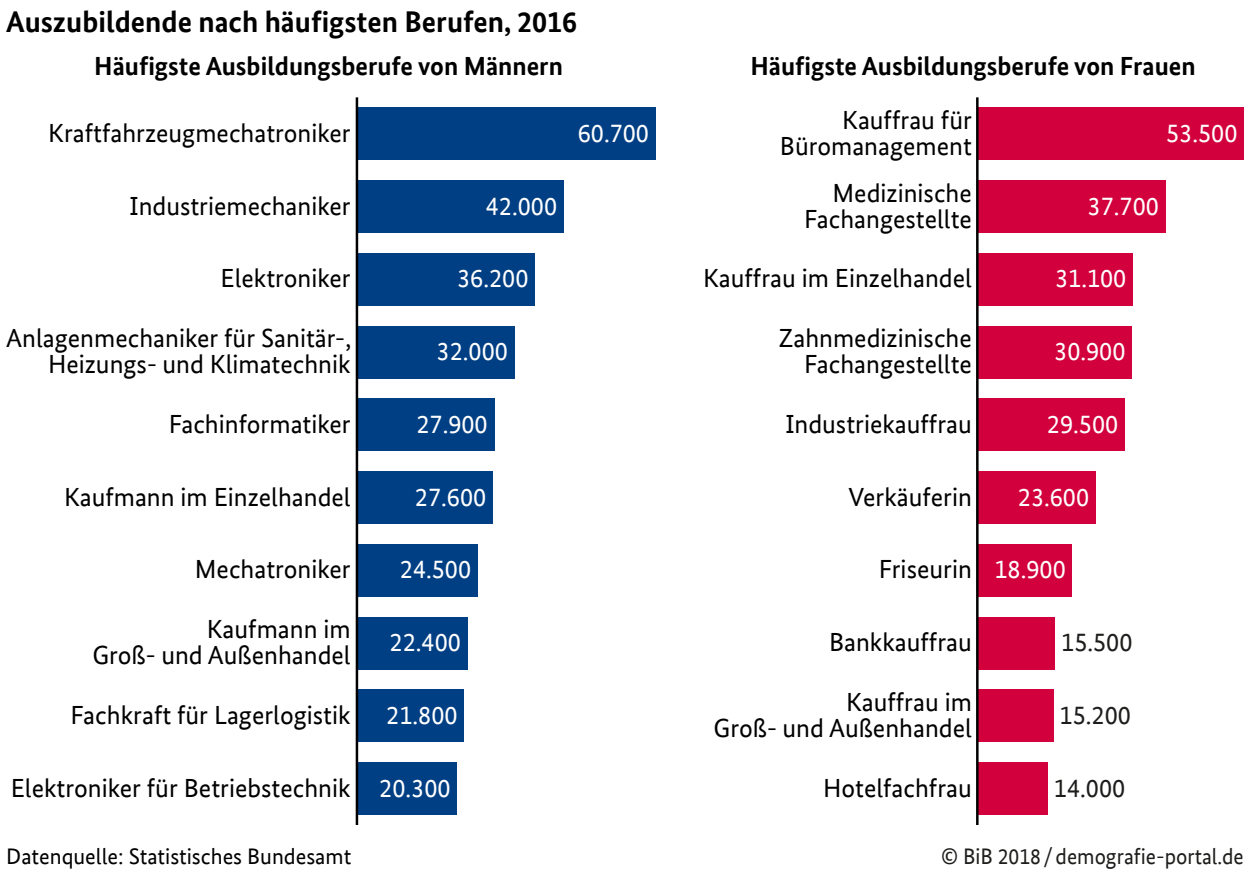
<style>
.page{position:relative;width:1250px;height:875px;background:#fff}
.page>*{position:absolute;margin:0;border:0;box-sizing:border-box;transform-origin:0 0}
.t1{font:700 30px "Bundes Sans Web";color:#000}
.t2{font:26.25px/26.2px "Bundes Sans Web";color:#000;text-align:right}
.t3{font:26.25px "Bundes Sans Web";color:#fff}
.t4{font:700 26.25px "Bundes Sans Web";color:#000}
.t5{font:26.25px "Bundes Sans Web";color:#1d1d1b}
.t6{font:22.5px "Bundes Sans Web";color:#000}
.t7{font:22.5px "Bundes Sans Web";color:#1d1d1b;scale:.96 1}
</style>
<div class="page">
<div style="left:357px;top:108px;width:298px;height:52px;background:#003f84"></div>
<div style="left:357px;top:180px;width:206px;height:53px;background:#003f84"></div>
<div style="left:357px;top:253px;width:178px;height:52px;background:#003f84"></div>
<div style="left:357px;top:326px;width:157px;height:52px;background:#003f84"></div>
<div style="left:357px;top:399px;width:137px;height:52px;background:#003f84"></div>
<div style="left:357px;top:471px;width:136px;height:53px;background:#003f84"></div>
<div style="left:357px;top:544px;width:121px;height:53px;background:#003f84"></div>
<div style="left:357px;top:617px;width:110px;height:52px;background:#003f84"></div>
<div style="left:357px;top:690px;width:107px;height:52px;background:#003f84"></div>
<div style="left:357px;top:762px;width:100px;height:53px;background:#003f84"></div>
<div style="left:978px;top:108px;width:266px;height:52px;background:#d2003c"></div>
<div style="left:978px;top:180px;width:187px;height:53px;background:#d2003c"></div>
<div style="left:978px;top:253px;width:155px;height:52px;background:#d2003c"></div>
<div style="left:978px;top:326px;width:154px;height:52px;background:#d2003c"></div>
<div style="left:978px;top:399px;width:147px;height:52px;background:#d2003c"></div>
<div style="left:978px;top:471px;width:117px;height:53px;background:#d2003c"></div>
<div style="left:978px;top:544px;width:94px;height:53px;background:#d2003c"></div>
<div style="left:978px;top:617px;width:77px;height:52px;background:#d2003c"></div>
<div style="left:978px;top:690px;width:75px;height:52px;background:#d2003c"></div>
<div style="left:978px;top:762px;width:70px;height:53px;background:#d2003c"></div>
<hr style="left:356px;top:97px;width:2px;height:728px;background:#000">
<hr style="left:976px;top:97px;width:3px;height:728px;background:#000">
<p class="t1" style="left:6px;top:4px;width:572px">Auszubildende nach häufigsten Berufen, 2016</p>
<p class="t4" style="left:94px;top:50px;width:470px">Häufigste Ausbildungsberufe von Männern</p>
<p class="t4" style="left:750px;top:50px;width:447px">Häufigste Ausbildungsberufe von Frauen</p>
<p class="t2" style="left:48px;top:120px;width:304px">Kraftfahrzeugmechatroniker</p>
<p class="t3" style="left:578px;top:118px;width:73px">60.700</p>
<p class="t2" style="left:780px;top:107px;width:193px">Kauffrau für<br>Büromanagement</p>
<p class="t3" style="left:1166px;top:118px;width:73px">53.500</p>
<p class="t2" style="left:130px;top:193px;width:223px">Industriemechaniker</p>
<p class="t3" style="left:486px;top:191px;width:73px">42.000</p>
<p class="t2" style="left:804px;top:179px;width:169px">Medizinische<br>Fachangestellte</p>
<p class="t3" style="left:1088px;top:191px;width:73px">37.700</p>
<p class="t2" style="left:221px;top:265px;width:132px">Elektroniker</p>
<p class="t3" style="left:457px;top:264px;width:73px">36.200</p>
<p class="t2" style="left:703px;top:265px;width:270px">Kauffrau im Einzelhandel</p>
<p class="t3" style="left:1055px;top:264px;width:73px">31.100</p>
<p class="t2" style="left:6px;top:325px;width:347px">Anlagenmechaniker für Sanitär-,<br>Heizungs- und Klimatechnik</p>
<p class="t3" style="left:437px;top:336px;width:73px">32.000</p>
<p class="t2" style="left:779px;top:325px;width:195px">Zahnmedizinische<br>Fachangestellte</p>
<p class="t3" style="left:1054px;top:336px;width:73px">30.900</p>
<p class="t2" style="left:169px;top:411px;width:183px">Fachinformatiker</p>
<p class="t3" style="left:416px;top:409px;width:73px">27.900</p>
<p class="t2" style="left:785px;top:411px;width:188px">Industriekauffrau</p>
<p class="t3" style="left:1047px;top:409px;width:73px">29.500</p>
<p class="t2" style="left:64px;top:484px;width:288px">Kaufmann im Einzelhandel</p>
<p class="t3" style="left:415px;top:482px;width:73px">27.600</p>
<p class="t2" style="left:849px;top:484px;width:125px">Verkäuferin</p>
<p class="t3" style="left:1018px;top:482px;width:73px">23.600</p>
<p class="t2" style="left:195px;top:556px;width:157px">Mechatroniker</p>
<p class="t3" style="left:400px;top:555px;width:73px">24.500</p>
<p class="t2" style="left:879px;top:556px;width:95px">Friseurin</p>
<p class="t3" style="left:995px;top:555px;width:73px">18.900</p>
<p class="t2" style="left:92px;top:616px;width:260px">Kaufmann im<br>Groß- und Außenhandel</p>
<p class="t3" style="left:390px;top:627px;width:73px">22.400</p>
<p class="t2" style="left:829px;top:629px;width:144px">Bankkauffrau</p>
<p class="t5" style="left:1061px;top:627px;width:73px">15.500</p>
<p class="t2" style="left:71px;top:702px;width:282px">Fachkraft für Lagerlogistik</p>
<p class="t3" style="left:386px;top:700px;width:73px">21.800</p>
<p class="t2" style="left:714px;top:689px;width:260px">Kauffrau im<br>Groß- und Außenhandel</p>
<p class="t5" style="left:1060px;top:700px;width:73px">15.200</p>
<p class="t2" style="left:11px;top:775px;width:341px">Elektroniker für Betriebstechnik</p>
<p class="t3" style="left:379px;top:773px;width:73px">20.300</p>
<p class="t2" style="left:823px;top:775px;width:150px">Hotelfachfrau</p>
<p class="t5" style="left:1054px;top:773px;width:73px">14.000</p>
<p class="t6" style="left:6px;top:843px;width:347px">Datenquelle: Statistisches Bundesamt</p>
<p class="t7" style="left:941px;top:843px;width:317px">© BiB 2018/demografie-portal.de</p>
</div>
